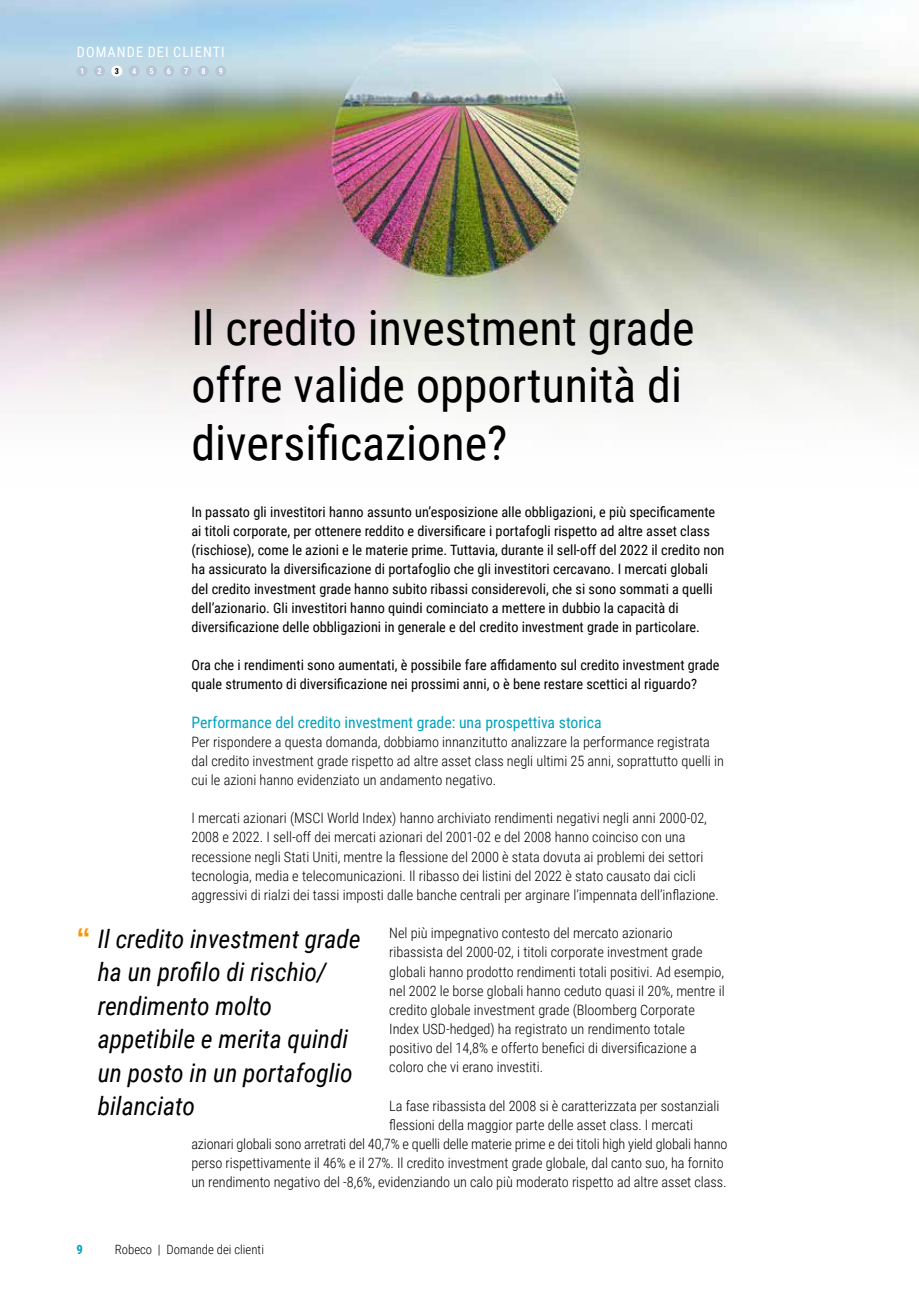
<style>
.page{position:relative;width:919px;height:1302px;background:#fff}
.page>*{position:absolute;margin:0;border:0;box-sizing:border-box;transform-origin:0 0}
.t1{font:48px/57.4px "Roboto Condensed";color:#000}
.t2{font:italic 25.5px/33.5px "Roboto Condensed";color:#000}
.t3{font:15.75px "Roboto Condensed";color:#00a2bd}
.t4{font:300 14.25px/19.2px "Roboto Condensed";color:#000}
.t5{font:14.25px/19.2px "Roboto Condensed";color:#000}
.t6{font:14.25px "Roboto Condensed";letter-spacing:.075em;color:#fff}
.t7{font:300 12.75px "Roboto Condensed";color:#000}
.t8{font:700 12.75px "Roboto Condensed";color:#00a2bd}
.t9{font:700 8.25px "Roboto Condensed";color:#fff}
.t10{font:700 8.25px "Roboto Condensed";color:#000}
.s1{font-family:"Ramabhadra";font-style:normal;font-size:28.5px;color:#f79608}
</style>
<div class="page">
<img style="left:0;top:0;width:918px;height:413px">
<div style="left:77px;top:65px;width:11px;height:12px;background:#b5c6d6;border-radius:50%"></div>
<div style="left:94px;top:65px;width:11px;height:12px;background:#b5c6d6;border-radius:50%"></div>
<div style="left:111px;top:65px;width:11px;height:12px;background:#fff;border-radius:50%"></div>
<div style="left:129px;top:65px;width:11px;height:12px;background:#b5c6d6;border-radius:50%"></div>
<div style="left:146px;top:65px;width:11px;height:12px;background:#b5c6d6;border-radius:50%"></div>
<div style="left:163px;top:65px;width:11px;height:12px;background:#b5c6d6;border-radius:50%"></div>
<div style="left:180px;top:65px;width:12px;height:12px;background:#b5c6d6;border-radius:50%"></div>
<div style="left:198px;top:65px;width:11px;height:12px;background:#b5c6d6;border-radius:50%"></div>
<div style="left:215px;top:65px;width:11px;height:12px;background:#b5c6d6;border-radius:50%"></div>
<p class="t6" style="left:77px;top:42px;width:149px">DOMANDE DEI CLIENTI</p>
<p class="t9" style="left:80px;top:65px;width:6px">1</p>
<p class="t9" style="left:97px;top:65px;width:6px">2</p>
<p class="t10" style="left:115px;top:65px;width:6px">3</p>
<p class="t9" style="left:132px;top:65px;width:6px">4</p>
<p class="t9" style="left:149px;top:65px;width:6px">5</p>
<p class="t9" style="left:167px;top:65px;width:6px">6</p>
<p class="t9" style="left:184px;top:65px;width:6px">7</p>
<p class="t9" style="left:201px;top:65px;width:6px">8</p>
<p class="t9" style="left:219px;top:65px;width:6px">9</p>
<h1 class="t1" style="left:191px;top:297px;width:504px">Il credito investment grade offre valide opportunità di diversificazione?</h1>
<p class="t5" style="left:191px;top:501px;width:534px">In passato gli investitori hanno assunto un’esposizione alle obbligazioni, e più specificamente ai titoli corporate, per ottenere reddito e diversificare i portafogli rispetto ad altre asset class (rischiose), come le azioni e le materie prime. Tuttavia, durante il sell-off del 2022 il credito non ha assicurato la diversificazione di portafoglio che gli investitori cercavano. I mercati globali del credito investment grade hanno subito ribassi considerevoli, che si sono sommati a quelli dell’azionario. Gli investitori hanno quindi cominciato a mettere in dubbio la capacità di diversificazione delle obbligazioni in generale e del credito investment grade in particolare.</p>
<p class="t5" style="left:191px;top:655px;width:529px">Ora che i rendimenti sono aumentati, è possibile fare affidamento sul credito investment grade quale strumento di diversificazione nei prossimi anni, o è bene restare scettici al riguardo?</p>
<p class="t3" style="left:191px;top:710px;width:411px">Performance del credito investment grade: una prospettiva storica</p>
<p class="t4" style="left:191px;top:731px;width:534px">Per rispondere a questa domanda, dobbiamo innanzitutto analizzare la performance registrata dal credito investment grade rispetto ad altre asset class negli ultimi 25 anni, soprattutto quelli in cui le azioni hanno evidenziato un andamento negativo.</p>
<p class="t4" style="left:191px;top:808px;width:529px">I mercati azionari (MSCI World Index) hanno archiviato rendimenti negativi negli anni 2000-02, 2008 e 2022. I sell-off dei mercati azionari del 2001-02 e del 2008 hanno coinciso con una recessione negli Stati Uniti, mentre la flessione del 2000 è stata dovuta ai problemi dei settori tecnologia, media e telecomunicazioni. Il ribasso dei listini del 2022 è stato causato dai cicli aggressivi di rialzi dei tassi imposti dalle banche centrali per arginare l’impennata dell’inflazione.</p>
<p class="t4" style="left:389px;top:922px;width:337px">Nel più impegnativo contesto del mercato azionario ribassista del 2000-02, i titoli corporate investment grade globali hanno prodotto rendimenti totali positivi. Ad esempio, nel 2002 le borse globali hanno ceduto quasi il 20%, mentre il credito globale investment grade (Bloomberg Corporate Index USD-hedged) ha registrato un rendimento totale positivo del 14,8% e offerto benefici di diversificazione a coloro che vi erano investiti.</p>
<p class="t4" style="left:389px;top:1095px;width:332px">La fase ribassista del 2008 si è caratterizzata per sostanziali</p>
<p class="t4" style="left:389px;top:1114px;width:305px">flessioni della maggior parte delle asset class. I mercati</p>
<p class="t4" style="left:191px;top:1133px;width:537px">azionari globali sono arretrati del 40,7% e quelli delle materie prime e dei titoli high yield globali hanno</p>
<p class="t4" style="left:191px;top:1152px;width:534px">perso rispettivamente il 46% e il 27%. Il credito investment grade globale, dal canto suo, ha fornito</p>
<p class="t4" style="left:191px;top:1171px;width:536px">un rendimento negativo del -8,6%, evidenziando un calo più moderato rispetto ad altre asset class.</p>
<h2 class="t2" style="left:98px;top:920px;width:264px;text-indent:-21px"><span class="s1">“</span> Il credito investment grade ha un profilo di rischio/ rendimento molto appetibile e merita quindi un posto in un portafoglio bilanciato</h2>
<p class="t8" style="left:77px;top:1240px;width:8px">9</p>
<p class="t7" style="left:115px;top:1240px;width:151px">Robeco | Domande dei clienti</p>
</div>
